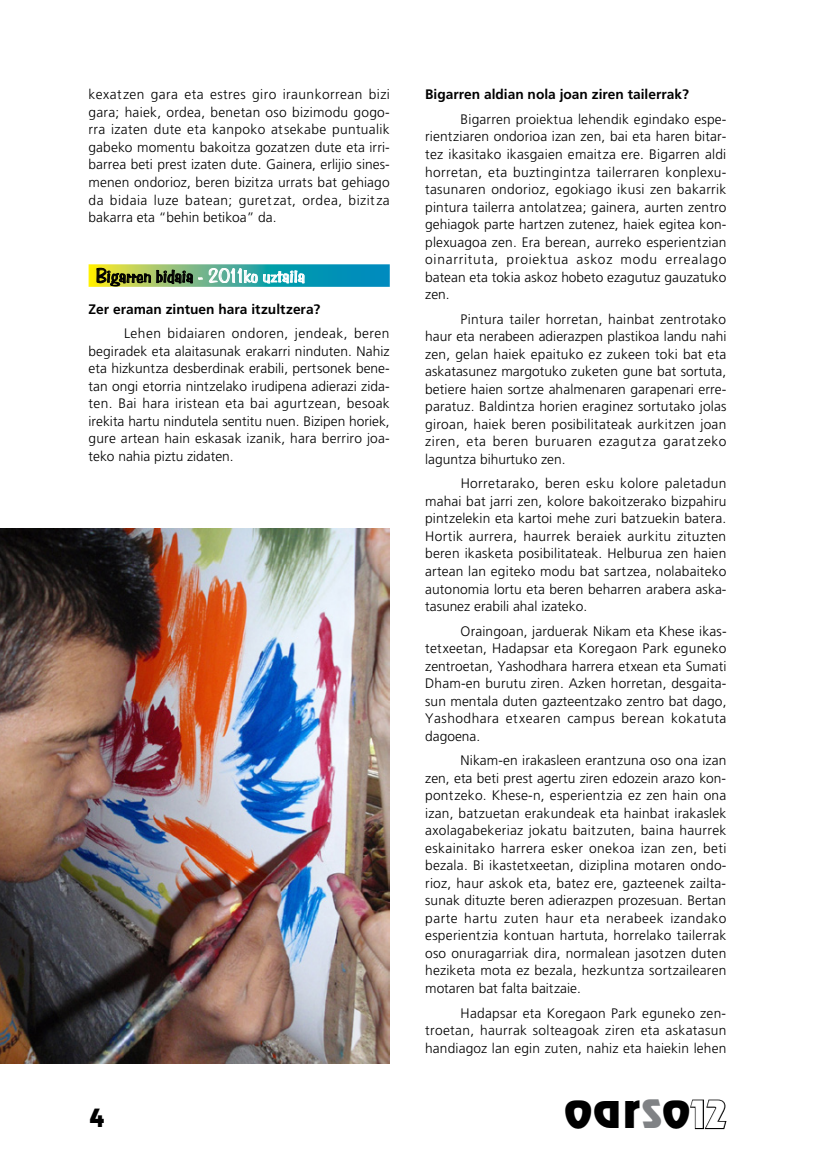
<style>
.page{position:relative;width:815px;height:1170px;background:#fff}
.page>*{position:absolute;margin:0;border:0;box-sizing:border-box;transform-origin:0 0}
.t1{font:44.62px "Revue";color:#000}
.t2{font:22.5px "Revue";color:#000}
.t3{font:18.75px "Benguiat Frisky";color:#000}
.t4{font:300 13.75px/17.5px "Frutiger";letter-spacing:.01em;color:#000;text-align:justify}
.t5{font:700 13.75px "Frutiger";color:#000}
.s1{color:#fff}
.s2{font-size:35.12px;color:#808285}
.s3{font-size:33.75px;color:#fff}
</style>
<div class="page">
<svg style="left:690px;top:1099px;width:37px;height:30px"></svg>
<svg style="left:89px;top:264px;width:301px;height:23px;background:#2da1a6"></svg>
<svg style="left:96px;top:266px;width:107px;height:21px;background:#829449"></svg>
<svg style="left:209px;top:264px;width:95px;height:19px;background:#6bbfbe"></svg>
<img style="left:0;top:528px;width:390px;height:535px">
<p class="t4" style="left:89px;top:86px;width:303px">kexatzen gara eta estres giro iraunkorrean bizi gara; haiek, ordea, benetan oso bizimodu gogo&shy;rra izaten dute eta kanpoko atsekabe puntualik gabeko momentu bakoitza gozatzen dute eta irri&shy;barrea beti prest izaten dute. Gainera, erlijio sines&shy;menen ondorioz, beren bizitza urrats bat gehiago da bidaia luze batean; guretzat, ordea, bizitza bakarra eta “behin betikoa” da.</p>
<h3 class="t3" style="left:96px;top:264px;width:211px">Bigarren bidaia <span class="s1">- 2011ko uztaila</span></h3>
<p class="t5" style="left:89px;top:301px;width:233px">Zer eraman zintuen hara itzultzera?</p>
<p class="t4" style="left:89px;top:325px;width:303px;text-indent:35px">Lehen bidaiaren ondoren, jendeak, beren begiradek eta alaitasunak erakarri ninduten. Nahiz eta hizkuntza desberdinak erabili, pertsonek bene&shy;tan ongi etorria nintzelako irudipena adierazi zida&shy;ten. Bai hara iristean eta bai agurtzean, besoak irekita hartu nindutela sentitu nuen. Bizipen horiek, gure artean hain eskasak izanik, hara berriro joa&shy;teko nahia piztu zidaten.</p>
<p class="t5" style="left:425px;top:86px;width:265px">Bigarren aldian nola joan ziren tailerrak?</p>
<p class="t4" style="left:425px;top:110px;width:303px;text-indent:35px">Bigarren proiektua lehendik egindako espe&shy;rientziaren ondorioa izan zen, bai eta haren bitar&shy;tez ikasitako ikasgaien emaitza ere. Bigarren aldi horretan, eta buztingintza tailerraren konplexu&shy;tasunaren ondorioz, egokiago ikusi zen bakarrik pintura tailerra antolatzea; gainera, aurten zentro gehiagok parte hartzen zutenez, haiek egitea kon&shy;plexuagoa zen. Era berean, aurreko esperientzian oinarrituta, proiektua askoz modu errealago batean eta tokia askoz hobeto ezagutuz gauzatuko zen.</p>
<p class="t4" style="left:425px;top:310px;width:303px;text-indent:35px">Pintura tailer horretan, hainbat zentrotako haur eta nerabeen adierazpen plastikoa landu nahi zen, gelan haiek epaituko ez zukeen toki bat eta askatasunez margotuko zuketen gune bat sortuta, betiere haien sortze ahalmenaren garapenari erre&shy;paratuz. Baldintza horien eraginez sortutako jolas giroan, haiek beren posibilitateak aurkitzen joan ziren, eta beren buruaren ezagutza garatzeko laguntza bihurtuko zen.</p>
<p class="t4" style="left:425px;top:475px;width:303px;text-indent:35px">Horretarako, beren esku kolore paletadun mahai bat jarri zen, kolore bakoitzerako bizpahiru pintzelekin eta kartoi mehe zuri batzuekin batera.<br>Hortik aurrera, haurrek beraiek aurkitu zituzten beren ikasketa posibilitateak. Helburua zen haien artean lan egiteko modu bat sartzea, nolabaiteko autonomia lortu eta beren beharren arabera aska&shy;tasunez erabili ahal izateko.</p>
<p class="t4" style="left:425px;top:622px;width:303px;text-indent:35px">Oraingoan, jarduerak Nikam eta Khese ikas&shy;tetxeetan, Hadapsar eta Koregaon Park eguneko zentroetan, Yashodhara harrera etxean eta Sumati Dham-en burutu ziren. Azken horretan, desgaita&shy;sun mentala duten gazteentzako zentro bat dago, Yashodhara etxearen campus berean kokatuta dagoena.</p>
<p class="t4" style="left:425px;top:751px;width:303px;text-indent:35px">Nikam-en irakasleen erantzuna oso ona izan zen, eta beti prest agertu ziren edozein arazo kon&shy;pontzeko. Khese-n, esperientzia ez zen hain ona izan, batzuetan erakundeak eta hainbat irakaslek axolagabekeriaz jokatu baitzuten, baina haurrek eskainitako harrera esker onekoa izan zen, beti bezala. Bi ikastetxeetan, diziplina motaren ondo&shy;rioz, haur askok eta, batez ere, gazteenek zailta&shy;sunak dituzte beren adierazpen prozesuan. Bertan parte hartu zuten haur eta nerabeek izandako esperientzia kontuan hartuta, horrelako tailerrak oso onuragarriak dira, normalean jasotzen duten heziketa mota ez bezala, hezkuntza sortzailearen motaren bat falta baitzaie.</p>
<p class="t4" style="left:425px;top:1003px;width:303px;text-indent:35px">Hadapsar eta Koregaon Park eguneko zen&shy;troetan, haurrak solteagoak ziren eta askatasun handiagoz lan egin zuten, nahiz eta haiekin lehen</p>
<h2 class="t2" style="left:90px;top:1102px;width:16px">4</h2>
<h1 class="t1" style="left:565px;top:1080px;width:163px">oar<span class="s2">S</span>o<span class="s3">12</span></h1>
</div>
